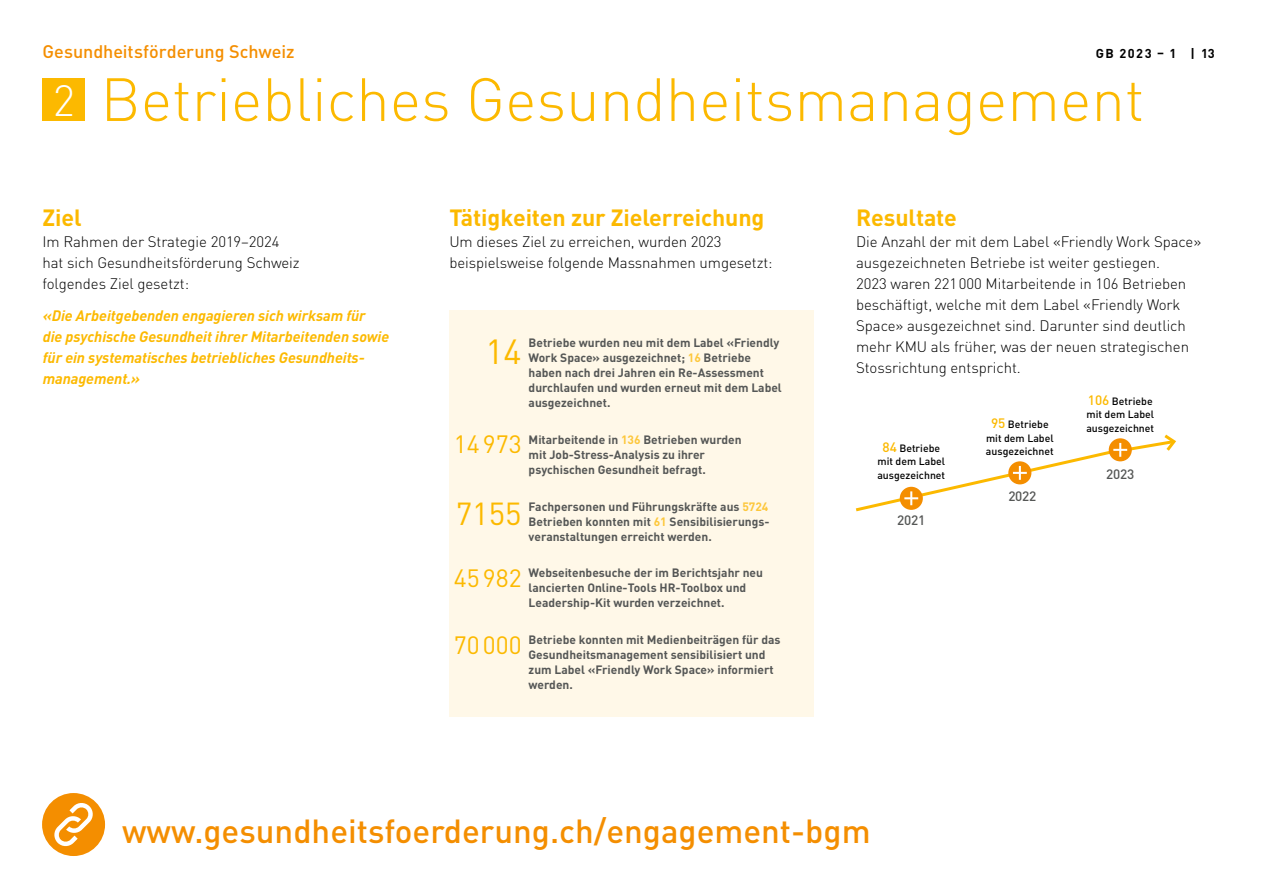
<style>
.page{position:relative;width:1263px;height:893px;background:#fff}
.page>*{position:absolute;margin:0;border:0;box-sizing:border-box;transform-origin:0 0}
.t1{font:300 60px "DIN Pro";color:#fcb900}
.t2{font:34.5px "DIN Pro";color:#fcb900}
.t3{font:500 33px "DIN Pro";color:#f48e00}
.t4{font:31.5px "DIN Pro";color:#fcb900}
.t5{font:24.75px "DIN Pro";color:#fcb900}
.t6{font:700 23.25px "DIN Pro";letter-spacing:-.005em;color:#fcb900}
.t7{font:500 18px "DIN Pro";color:#f48e00}
.t8{font:300 15px/21px "DIN Pro";letter-spacing:-.005em;color:#000}
.t9{font:italic 700 15px/21px "DIN Pro";letter-spacing:-.005em;color:#fcb900}
.t10{font:500 13.5px "DIN Pro";letter-spacing:-.02em;color:#555756}
.t11{font:700 12.75px "DIN Pro";letter-spacing:.12em;color:#000}
.t12{font:700 12px/15px "DIN Pro";color:#555756}
.t13{font:500 10.5px/13.5px "DIN Pro";color:#000;text-align:center}
.s1{font-size:43.2px;color:#fff}
.s2{color:#fdc73b}
.s3{font-weight:400;font-size:24.75px;color:#fcb900}
.s4{font-size:13.5px;color:#fcb900}
</style>
<div class="page">
<svg style="left:42px;top:793px;width:63px;height:63px"></svg>
<div style="left:43px;top:78px;width:42px;height:43px;background:#fcb900"></div>
<div style="left:449px;top:310px;width:365px;height:407px;background:#fff8e8"></div>
<svg style="left:855px;top:434px;width:321px;height:78px"></svg>
<h3 class="t7" style="left:43px;top:39px;width:254px">Gesundheitsförderung Schweiz</h3>
<h1 class="t1" style="left:53px;top:59px;width:1093px"><span class="s1">2</span> Betriebliches Gesundheitsmanagement</h1>
<p class="t11" style="left:1096px;top:45px;width:121px">GB 2023 – 1 | 13</p>
<h3 class="t6" style="left:43px;top:202px;width:41px">Ziel</h3>
<p class="t8" style="left:43px;top:230px;width:259px">Im Rahmen der Strategie 2019–2024 hat sich Gesundheitsförderung Schweiz folgendes Ziel gesetzt:</p>
<p class="t9" style="left:43px;top:305px;width:348px">«Die Arbeitgebenden engagieren sich wirksam für<br>die psychische Gesundheit ihrer Mitarbeitenden sowie für ein systematisches betriebliches Gesundheits&shy;management.»</p>
<h3 class="t6" style="left:449px;top:202px;width:317px">Tätigkeiten zur Zielerreichung</h3>
<p class="t8" style="left:449px;top:230px;width:325px">Um dieses Ziel zu erreichen, wurden 2023 beispielsweise folgende Massnahmen umgesetzt:</p>
<h2 class="t2" style="left:486px;top:328px;width:38px">14</h2>
<p class="t12" style="left:529px;top:334px;width:255px">Betriebe wurden neu mit dem Label «Friendly Work Space» ausgezeichnet; <span class="s2">16</span> Betriebe haben nach drei Jahren ein Re-Assessment durchlaufen und wurden erneut mit dem Label ausgezeichnet.</p>
<h3 class="t5" style="left:454px;top:428px;width:69px">14973</h3>
<p class="t12" style="left:529px;top:431px;width:214px">Mitarbeitende in <span class="s2">136</span> Betrieben wurden mit Job-Stress-Analysis zu ihrer psychischen Gesundheit befragt.</p>
<h3 class="t4" style="left:456px;top:493px;width:67px">7155</h3>
<p class="t12" style="left:529px;top:498px;width:242px;text-align:justify">Fachpersonen und Führungskräfte aus <span class="s2">5724<br></span>Betrieben konnten mit <span class="s2">61</span> Sensibilisierungs&shy;veranstaltungen erreicht werden.</p>
<p class="t12" style="left:529px;top:565px;width:236px;text-indent:-75px"><span class="s3">45982</span> Webseitenbesuche der im Berichtsjahr neu lancierten Online-Tools HR-Toolbox und<br>Leadership-Kit wurden verzeichnet.</p>
<h3 class="t5" style="left:454px;top:628px;width:69px">70000</h3>
<p class="t12" style="left:529px;top:632px;width:253px">Betriebe konnten mit Medienbeiträgen für das Gesundheitsmanagement sensibilisiert und zum Label «Friendly Work Space» informiert werden.</p>
<h3 class="t6" style="left:856px;top:202px;width:102px">Resultate</h3>
<p class="t8" style="left:856px;top:230px;width:347px">Die Anzahl der mit dem Label «Friendly Work Space» ausgezeichneten Betriebe ist weiter gestiegen.<br>2023 waren 221000 Mitarbeitende in 106 Betrieben beschäftigt, welche mit dem Label «Friendly Work Space» ausgezeichnet sind. Darunter sind deutlich mehr KMU als früher, was der neuen strategischen Stossrichtung entspricht.</p>
<p class="t13" style="left:877px;top:441px;width:69px"><span class="s4">84</span> Betriebe mit dem Label ausgezeichnet</p>
<p class="t10" style="left:897px;top:511px;width:29px">2021</p>
<p class="t13" style="left:986px;top:417px;width:69px"><span class="s4">95</span> Betriebe mit dem Label ausgezeichnet</p>
<p class="t10" style="left:1008px;top:487px;width:29px">2022</p>
<p class="t13" style="left:1086px;top:394px;width:69px;text-align:left"><span class="s4">106</span> Betriebe mit dem Label ausgezeichnet</p>
<p class="t10" style="left:1106px;top:465px;width:29px">2023</p>
<h3 class="t3" style="left:122px;top:809px;width:750px">www.gesundheitsfoerderung.ch/engagement-bgm</h3>
</div>
